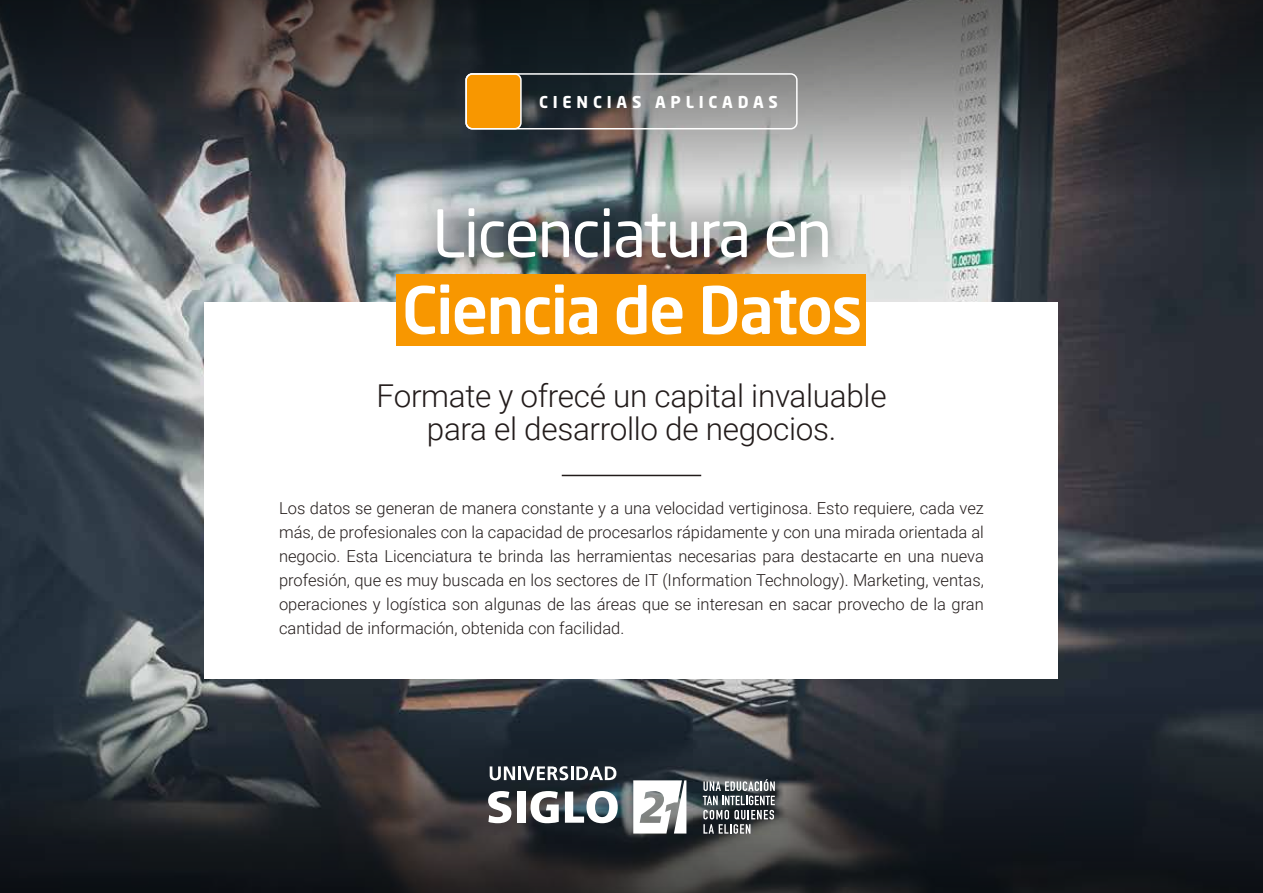
<style>
.page{position:relative;width:1263px;height:893px;background:#fff}
.page>*{position:absolute;margin:0;border:0;box-sizing:border-box;transform-origin:0 0}
.t1{font:64.5px "Neo Sans Std";letter-spacing:-.025em;color:#fff}
.t2{font:64.5px "Neo Sans Medium TR";letter-spacing:-.025em;color:#fff}
.t3{font:300 31.5px/33px "Roboto";letter-spacing:-.01em;color:#221b1a;text-align:center}
.t4{font:300 16.5px/24px "Roboto";color:#221b1a;text-align:justify}
.t5{font:700 16.2px "Neo Sans Std";letter-spacing:.3em;color:#fff}
</style>
<div class="page">
<img style="left:0;top:205px;width:1263px;height:474px">
<div style="left:205px;top:302px;width:853px;height:377px;background:#fff"></div>
<hr style="left:562px;top:475px;width:139px;height:1px;background:#221b1a">
<svg style="left:0;top:679px;width:1263px;height:214px;background:#282c31"></svg>
<svg style="left:0;top:0;width:1263px;height:205px;background:#48494c"></svg>
<svg style="left:490px;top:766px;width:25px;height:14px"></svg>
<hr style="left:518px;top:766px;width:3px;height:14px;background:#fff">
<svg style="left:522px;top:766px;width:94px;height:14px"></svg>
<svg style="left:633px;top:780px;width:53px;height:53px"></svg>
<div style="left:517px;top:791px;width:8px;height:32px;background:#fff"></div>
<svg style="left:530px;top:791px;width:29px;height:32px"></svg>
<svg style="left:488px;top:791px;width:23px;height:32px"></svg>
<svg style="left:565px;top:791px;width:53px;height:32px"></svg>
<svg style="left:703px;top:779px;width:72px;height:55px;background:#6a6f72"></svg>
<img style="left:375px;top:161px;width:510px;height:151px">
<div style="left:397px;top:274px;width:469px;height:71px;background:#f89700"></div>
<div style="left:466px;top:74px;width:55px;height:55px;background:#f89700;border-radius:6px"></div>
<div style="left:465px;top:73px;width:57px;height:56px;border:2px solid #fff;border-radius:6px"></div>
<div style="left:465px;top:73px;width:333px;height:56px;border:2px solid #fff;border-radius:6px"></div>
<p class="t5" style="left:539px;top:92px;width:240px">CIENCIAS APLICADAS</p>
<h1 class="t1" style="left:432px;top:194px;width:401px">Licenciatura en</h1>
<h1 class="t2" style="left:402px;top:269px;width:462px">Ciencia de Datos</h1>
<h2 class="t3" style="left:377px;top:378px;width:511px">Formate y ofrecé un capital invaluable para el desarrollo de negocios.</h2>
<p class="t4" style="left:279px;top:496px;width:706px">Los datos se generan de manera constante y a una velocidad vertiginosa. Esto requiere, cada vez más, de profesionales con la capacidad de procesarlos rápidamente y con una mirada orientada al negocio. Esta Licenciatura te brinda las herramientas necesarias para destacarte en una nueva profesión, que es muy buscada en los sectores de IT (Information Technology). Marketing, ventas, operaciones y logística son algunas de las áreas que se interesan en sacar provecho de la gran cantidad de información, obtenida con facilidad.</p>
</div>
